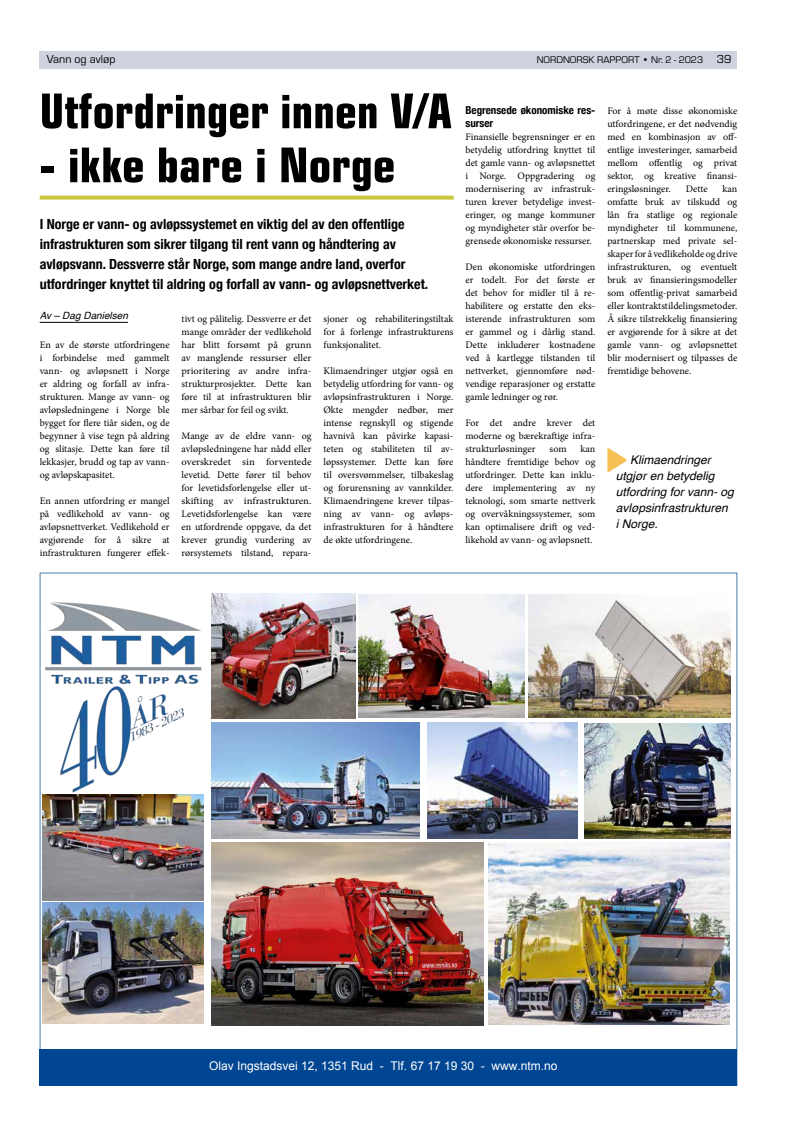
<style>
.page{position:relative;width:794px;height:1134px;background:#fff}
.page>*{position:absolute;margin:0;border:0;box-sizing:border-box;transform-origin:0 0}
.t1{font:52px "Eurostile Con Hea";color:#000}
.t2{font:700 condensed 14px/20px "Helvetica Neue";color:#000}
.t3{font:italic 12px/16px "Helvetica";color:#000}
.t4{font:12px "Arial";color:#fff}
.t5{font:12px "Eurostile";color:#000}
.t6{font:700 condensed 11px/13px "Helvetica Neue";color:#000}
.t7{font:10px/13px "Minion Pro";color:#000;text-align:justify}
.t8{font:10px "Eurostile";color:#000}
.t9{font:italic 10px "Helvetica";color:#000}
.s1{font-size:12px}
</style>
<div class="page">
<div style="left:40px;top:51px;width:697px;height:17px;background:#cfd1df"></div>
<img style="left:40px;top:573px;width:697px;height:513px">
<hr style="left:40px;top:322px;width:88px;height:1px;background:#000">
<svg style="left:607px;top:448px;width:20px;height:24px"></svg>
<svg style="left:40px;top:196px;width:414px;height:4px;background:#cfcb52"></svg>
<p class="t5" style="left:47px;top:51px;width:70px">Vann og avløp</p>
<p class="t8" style="left:537px;top:53px;width:196px">NORDNORSK RAPPORT • Nr. 2 - 2023 <span class="s1">39</span></p>
<h1 class="t1" style="left:40px;top:73px;width:414px">Utfordringer innen V/A</h1>
<h1 class="t1" style="left:40px;top:127px;width:357px">- ikke bare i Norge</h1>
<p class="t2" style="left:40px;top:213px;width:390px">I Norge er vann- og avløpssystemet en viktig del av den offentlige infrastrukturen som sikrer tilgang til rent vann og håndtering av avløpsvann. Dessverre står Norge, som mange andre land, overfor utfordringer knyttet til aldring og forfall av vann- og avløpsnettverket.</p>
<p class="t9" style="left:40px;top:308px;width:90px">Av – Dag Danielsen</p>
<p class="t7" style="left:40px;top:338px;width:131px">En av de største utfordringene i forbindelse med gammelt vann- og avløpsnett i Norge er aldring og forfall av infra&shy;strukturen. Mange av vann- og avløpsledningene i Norge ble bygget for flere tiår siden, og de begynner å vise tegn på aldring og slitasje. Dette kan føre til lekkasjer, brudd og tap av vann&shy;og avløpskapasitet.</p>
<p class="t7" style="left:40px;top:494px;width:131px">En annen utfordring er mangel på vedlikehold av vann- og avløpsnettverket. Vedlikehold er avgjørende for å sikre at infrastrukturen fungerer effek-</p>
<p class="t7" style="left:182px;top:312px;width:131px">tivt og pålitelig. Dessverre er det mange områder der vedlikehold har blitt forsømt på grunn av manglende ressurser eller prioritering av andre infra&shy;strukturprosjekter. Dette kan føre til at infrastrukturen blir mer sårbar for feil og svikt.</p>
<p class="t7" style="left:182px;top:429px;width:131px">Mange av de eldre vann- og avløpsledningene har nådd eller overskredet sin forventede levetid. Dette fører til behov for levetidsforlengelse eller ut&shy;skifting av infrastrukturen.<br>Levetidsforlengelse kan være en utfordrende oppgave, da det krever grundig vurdering av rørsystemets tilstand, repara-</p>
<p class="t7" style="left:323px;top:312px;width:131px">sjoner og rehabiliteringstiltak for å forlenge infrastrukturens funksjonalitet.</p>
<p class="t7" style="left:323px;top:364px;width:131px">Klimaendringer utgjør også en betydelig utfordring for vann- og avløpsinfrastrukturen i Norge.<br>Økte mengder nedbør, mer intense regnskyll og stigende havnivå kan påvirke kapasi&shy;teten og stabiliteten til av&shy;løpssystemer. Dette kan føre til oversvømmelser, tilbakeslag og forurensning av vannkilder.<br>Klimaendringene krever tilpas&shy;ning av vann- og avløps&shy;infrastrukturen for å håndtere de økte utfordringene.</p>
<p class="t6" style="left:465px;top:103px;width:131px">Begrensede økonomiske res&shy;surser</p>
<p class="t7" style="left:465px;top:130px;width:131px">Finansielle begrensninger er en betydelig utfordring knyttet til det gamle vann- og avløpsnettet i Norge. Oppgradering og modernisering av infrastruk&shy;turen krever betydelige invest&shy;eringer, og mange kommuner og myndigheter står overfor be&shy;grensede økonomiske ressurser.</p>
<p class="t7" style="left:465px;top:260px;width:131px">Den økonomiske utfordringen er todelt. For det første er det behov for midler til å re&shy;habilitere og erstatte den eks&shy;isterende infrastrukturen som er gammel og i dårlig stand.<br>Dette inkluderer kostnadene ved å kartlegge tilstanden til nettverket, gjennomføre nød&shy;vendige reparasjoner og erstatte gamle ledninger og rør.</p>
<p class="t7" style="left:465px;top:416px;width:131px">For det andre krever det moderne og bærekraftige infra&shy;strukturløsninger</p>
<p class="t7" style="left:465px;top:442px;width:131px;text-indent:115px">kan håndtere fremtidige behov og utfordringer. Dette kan inklu&shy;dere implementering av ny teknologi, som smarte nettverk og overvåkningssystemer, som kan optimalisere drift og ved&shy;likehold av vann- og avløpsnett.</p>
<p class="t7" style="left:549px;top:442px;width:18px">som</p>
<p class="t7" style="left:607px;top:104px;width:131px">For å møte disse økonomiske utfordringene, er det nødvendig med en kombinasjon av off&shy;entlige investeringer, samarbeid mellom offentlig og privat sektor, og kreative finansi&shy;eringsløsninger.</p>
<p class="t7" style="left:607px;top:182px;width:131px;text-indent:115px">kan omfatte bruk av tilskudd og lån fra statlige og regionale myndigheter til kommunene, partnerskap med private sel&shy;skaper for å vedlikeholde og drive infrastrukturen, og eventuelt bruk av finansieringsmodeller som offentlig-privat samarbeid eller kontraktstildelingsmetoder.<br>Å sikre tilstrekkelig finansiering er avgjørende for å sikre at det gamle vann- og avløpsnettet blir modernisert og tilpasses de fremtidige behovene.</p>
<p class="t7" style="left:686px;top:182px;width:23px">Dette</p>
<p class="t3" style="left:616px;top:452px;width:120px;text-indent:14px">Klimaendringer utgjør en betydelig utfordring for vann- og avløpsinfrastrukturen<br>i Norge.</p>
<p class="t4" style="left:209px;top:1058px;width:350px">Olav Ingstadsvei 12, 1351 Rud - Tlf. 67 17 19 30 - www.ntm.no</p>
</div>
